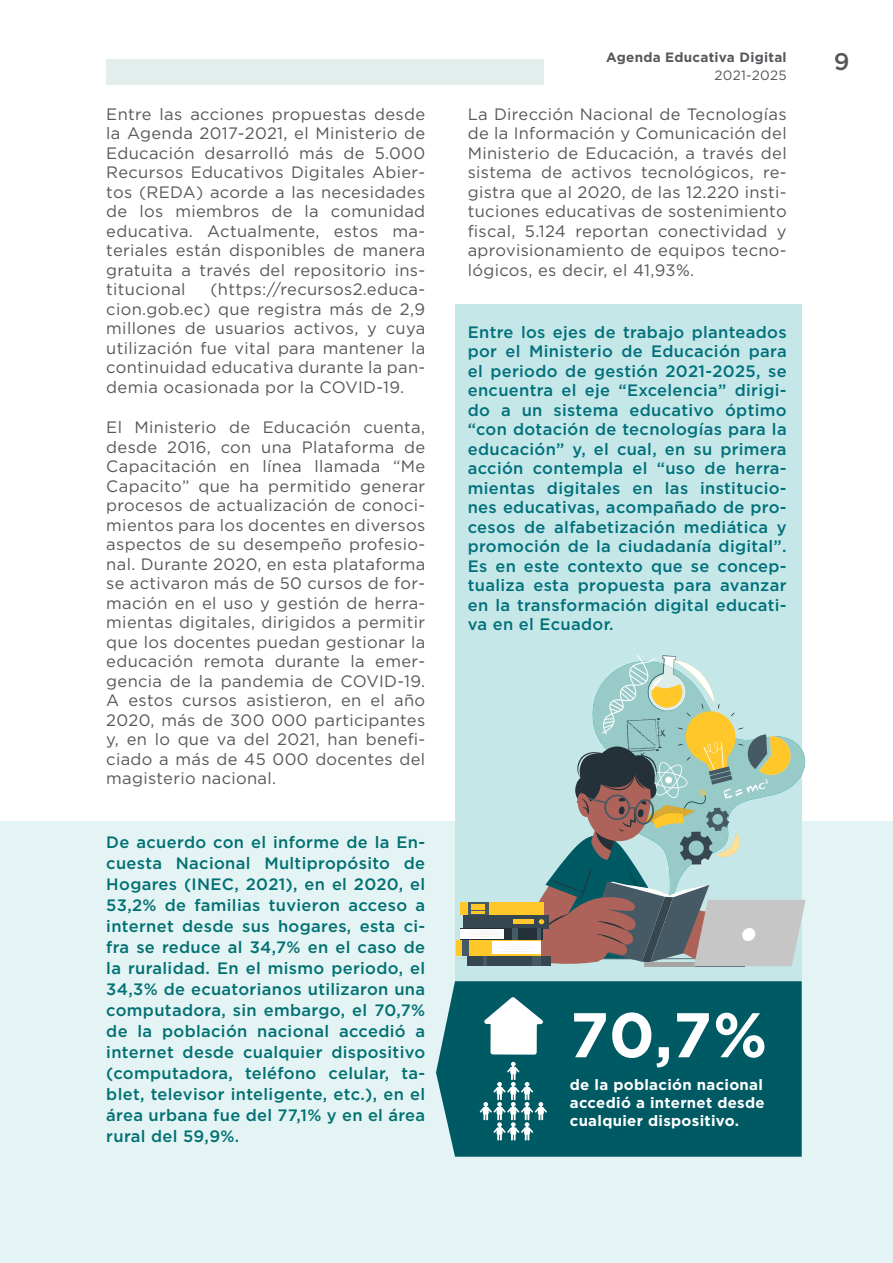
<style>
.page{position:relative;width:893px;height:1263px;background:#fff}
.page>*{position:absolute;margin:0;border:0;box-sizing:border-box;transform-origin:0 0}
.t1{font:700 63px "Gotham";color:#fff}
.t2{font:500 24px "Gotham";color:#57585b}
.t3{font:16.5px/19.5px "Gotham";letter-spacing:.02em;color:#57585b;text-align:justify}
.t4{font:500 16.5px/19.5px "Gotham";letter-spacing:.02em;color:#00707c;text-align:justify}
.t5{font:500 16.5px/21px "Gotham";letter-spacing:.02em;color:#007072;text-align:justify}
.t6{font:700 15px/18px "Gotham";letter-spacing:.02em;color:#fff;text-align:justify}
.t7{font:700 13.5px "Gotham";letter-spacing:.02em;color:#57585b}
.t8{font:13.5px "Gotham";letter-spacing:.02em;color:#57585b}
</style>
<div class="page">
<div style="left:106px;top:60px;width:438px;height:25px;background:#e3edeb"></div>
<div style="left:0;top:822px;width:893px;height:441px;background:#e4f3f4"></div>
<div style="left:455px;top:304px;width:346px;height:853px;background:#c6e7e7"></div>
<svg style="left:453px;top:655px;width:353px;height:312px"></svg>
<div style="left:462px;top:940px;width:7px;height:16px;background:#455a64"></div>
<div style="left:436px;top:981px;width:366px;height:176px;background:#005a64"></div>
<svg style="left:483px;top:997px;width:61px;height:57px;background:#a7c6c9"></svg>
<svg style="left:480px;top:1062px;width:67px;height:78px;background:#377d85"></svg>
<p class="t3" style="left:106px;top:104px;width:320px">Entre las acciones propuestas desde la Agenda 2017-2021, el Ministerio de Educación desarrolló más de 5.000<br>Recursos Educativos Digitales Abier&shy;tos (REDA) acorde a las necesidades de los miembros de la comunidad educativa. Actualmente, estos ma&shy;teriales están disponibles de manera gratuita a través del repositorio ins&shy;titucional</p>
<p class="t3" style="left:106px;top:279px;width:320px;text-indent:104px">(https://recursos2.educa&shy;cion.gob.ec) que registra más de 2,9 millones de usuarios activos, y cuya utilización fue vital para mantener la continuidad educativa durante la pan&shy;demia ocasionada por la COVID-19.</p>
<p class="t3" style="left:106px;top:417px;width:320px">El Ministerio de Educación cuenta, desde 2016, con una Plataforma de Capacitación en línea llamada “Me Capacito” que ha permitido generar procesos de actualización de conoci&shy;mientos para los docentes en diversos aspectos de su desempeño profesio&shy;nal. Durante 2020, en esta plataforma se activaron más de 50 cursos de for&shy;mación en el uso y gestión de herra&shy;mientas digitales, dirigidos a permitir que los docentes puedan gestionar la educación remota durante la emer&shy;gencia de la pandemia de COVID-19.<br>A estos cursos asistieron, en el año 2020, más de 300 000 participantes y, en lo que va del 2021, han benefi&shy;ciado a más de 45 000 docentes del magisterio nacional.</p>
<p class="t5" style="left:106px;top:831px;width:320px">De acuerdo con el informe de la En&shy;cuesta Nacional Multipropósito de Hogares (INEC, 2021), en el 2020, el 53,2% de familias tuvieron acceso a internet desde sus hogares, esta ci&shy;fra se reduce al 34,7% en el caso de la ruralidad. En el mismo periodo, el 34,3% de ecuatorianos utilizaron una computadora, sin embargo, el 70,7% de la población nacional accedió a internet desde cualquier dispositivo (computadora, teléfono celular, ta&shy;blet, televisor inteligente, etc.), en el área urbana fue del 77,1% y en el área rural del 59,9%.</p>
<p class="t7" style="left:606px;top:48px;width:182px">Agenda Educativa Digital</p>
<p class="t8" style="left:714px;top:66px;width:74px">2021-2025</p>
<p class="t3" style="left:468px;top:104px;width:320px">La Dirección Nacional de Tecnologías de la Información y Comunicación del Ministerio de Educación, a través del sistema de activos tecnológicos, re&shy;gistra que al 2020, de las 12.220 insti&shy;tuciones educativas de sostenimiento fiscal, 5.124 reportan conectividad y aprovisionamiento de equipos tecno&shy;lógicos, es decir, el 41,93%.</p>
<p class="t4" style="left:468px;top:322px;width:320px">Entre los ejes de trabajo planteados por el Ministerio de Educación para el periodo de gestión 2021-2025, se encuentra el eje “Excelencia” dirigi&shy;do a un sistema educativo óptimo “con dotación de tecnologías para la educación” y, el cual, en su primera acción contempla el “uso de herra&shy;mientas digitales en las institucio&shy;nes educativas, acompañado de pro&shy;cesos de alfabetización mediática y promoción de la ciudadanía digital”.<br>Es en este contexto que se concep&shy;tualiza esta propuesta para avanzar en la transformación digital educati&shy;va en el Ecuador.</p>
<h1 class="t1" style="left:570px;top:993px;width:199px">70,7%</h1>
<p class="t6" style="left:570px;top:1076px;width:196px">de la población nacional accedió a internet desde cualquier dispositivo.</p>
<h2 class="t2" style="left:834px;top:46px;width:17px">9</h2>
</div>
